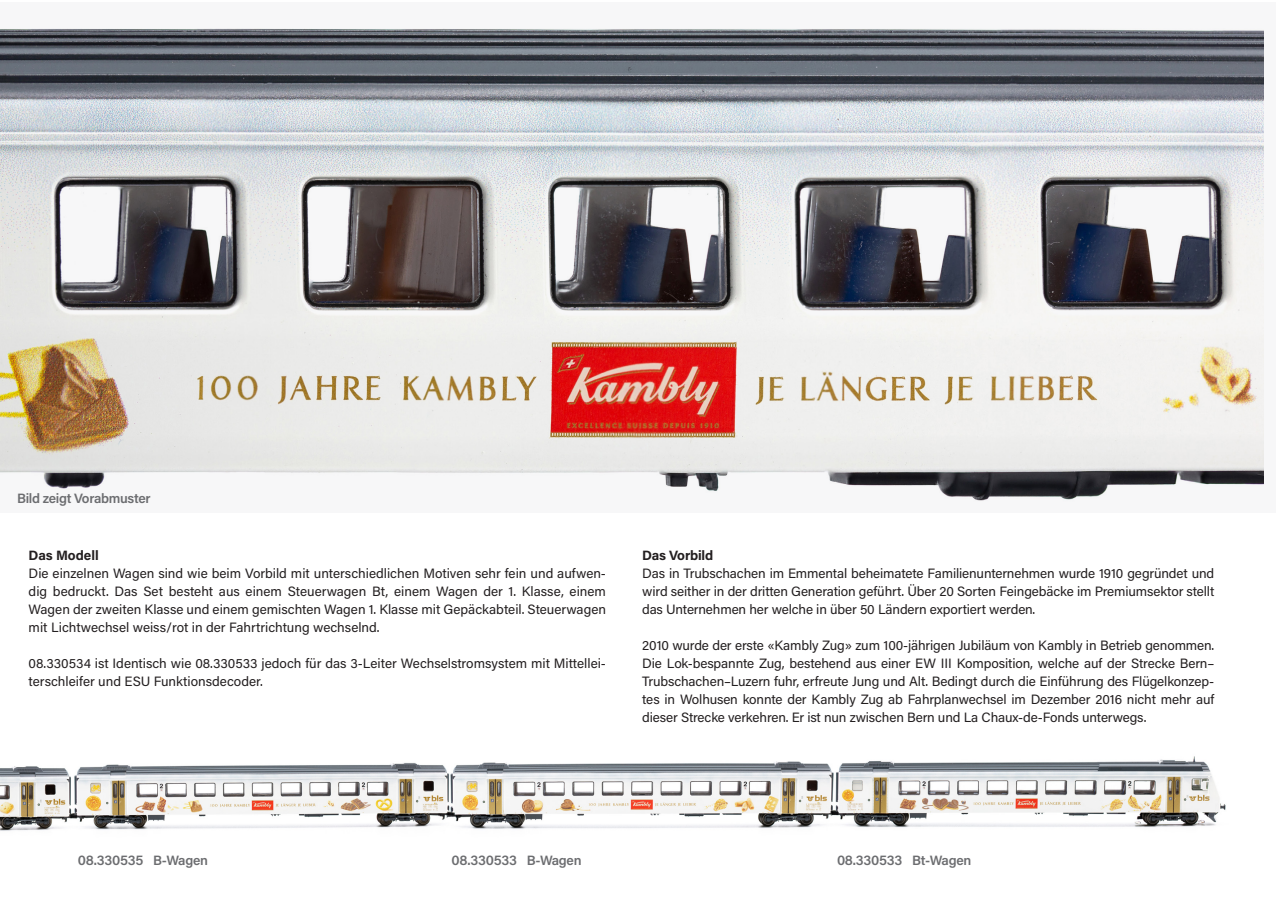
<style>
.page{position:relative;width:1276px;height:919px;background:#fff}
.page>*{position:absolute;margin:0;border:0;box-sizing:border-box;transform-origin:0 0}
.Text{font:13.5px/18px "Acumin Pro";letter-spacing:-.005em;color:#231f20;text-align:justify}
.Produktname{font:600 13.5px "Acumin Pro";letter-spacing:-.02em;color:#6c6d70}
.Text-2{font:700 13.5px "Acumin Pro";letter-spacing:-.01em;color:#231f20}
</style>
<div class="page">
<div style="left:0;top:2px;width:1276px;height:510px;background:#f7f7f8"></div>
<img style="left:0;top:28px;width:1263px;height:473px">
<img style="left:861px;top:756px;width:365px;height:72px">
<img style="left:476px;top:761px;width:385px;height:68px">
<img style="left:98px;top:762px;width:378px;height:68px">
<img style="left:0;top:766px;width:98px;height:65px">
<p class="Produktname" style="left:17px;top:489px;width:135px">Bild zeigt Vorabmuster</p>
<p class="Text-2" style="left:29px;top:545px;width:72px">Das Modell</p>
<p class="Text" style="left:29px;top:563px;width:579px">Die einzelnen Wagen sind wie beim Vorbild mit unterschiedlichen Motiven sehr fein und aufwen&shy;dig bedruckt. Das Set besteht aus einem Steuerwagen Bt, einem Wagen der 1. Klasse, einem Wagen der zweiten Klasse und einem gemischten Wagen 1. Klasse mit Gepäckabteil. Steuerwagen mit Lichtwechsel weiss/rot in der Fahrtrichtung wechselnd.</p>
<p class="Text" style="left:29px;top:653px;width:579px">08.330534 ist Identisch wie 08.330533 jedoch für das 3-Leiter Wechselstromsystem mit Mittellei&shy;terschleifer und ESU Funktionsdecoder.</p>
<p class="Text-2" style="left:642px;top:545px;width:73px">Das Vorbild</p>
<p class="Text" style="left:642px;top:563px;width:573px">Das in Trubschachen im Emmental beheimatete Familienunternehmen wurde 1910 gegründet und wird seither in der dritten Generation geführt. Über 20 Sorten Feingebäcke im Premiumsektor stellt das Unternehmen her welche in über 50 Ländern exportiert werden.</p>
<p class="Text" style="left:642px;top:635px;width:573px">2010 wurde der erste «Kambly Zug» zum 100-jährigen Jubiläum von Kambly in Betrieb genommen.<br>Die Lok-bespannte Zug, bestehend aus einer EW III Komposition, welche auf der Strecke Bern– Trubschachen–Luzern fuhr, erfreute Jung und Alt. Bedingt durch die Einführung des Flügelkonzep&shy;tes in Wolhusen konnte der Kambly Zug ab Fahrplanwechsel im Dezember 2016 nicht mehr auf dieser Strecke verkehren. Er ist nun zwischen Bern und La Chaux-de-Fonds unterwegs.</p>
<p class="Produktname" style="left:78px;top:850px;width:132px">08.330535 B-Wagen</p>
<p class="Produktname" style="left:451px;top:850px;width:132px">08.330533 B-Wagen</p>
<p class="Produktname" style="left:837px;top:850px;width:136px">08.330533 Bt-Wagen</p>
</div>
